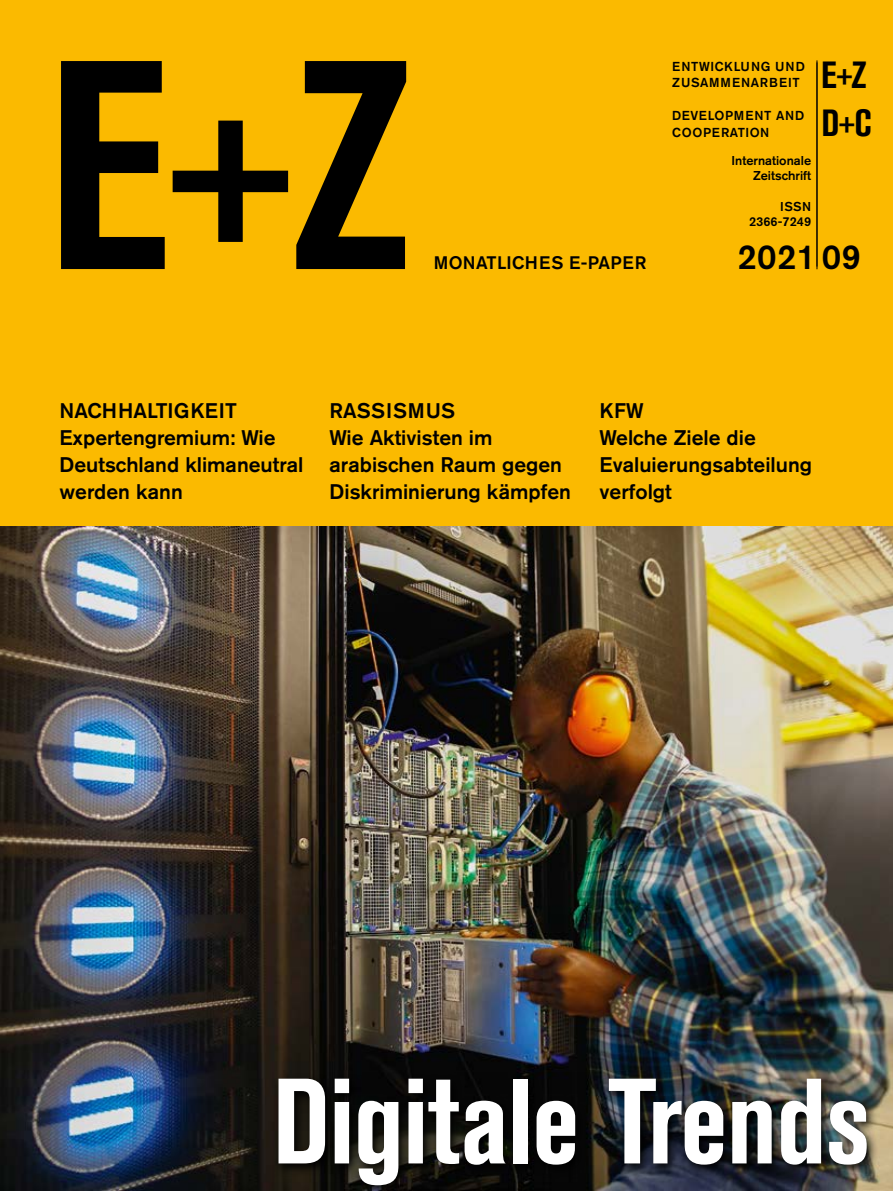
<style>
.page{position:relative;width:893px;height:1191px;background:#fff}
.page>*{position:absolute;margin:0;border:0;box-sizing:border-box;transform-origin:0 0}
.t1{font:700 condensed 294.45px "Akzidenz Grotesk BE";color:#000}
.t2{font:700 condensed 120px "Akzidenz Grotesk BE";letter-spacing:-.005em;color:#fff}
.t3{font:700 condensed 37.5px "Akzidenz Grotesk BE";color:#000}
.t4{font:500 34.5px "Akzidenz Grotesk BE";letter-spacing:.01em;color:#000}
.t5{font:500 21px/27px "Akzidenz Grotesk BE";color:#000}
.t6{font:500 18px "Akzidenz Grotesk BE";letter-spacing:.02em;color:#000}
.t7{font:500 12.9px/16.5px "Akzidenz Grotesk BE";letter-spacing:.06em;color:#000}
.t8{font:500 12.9px/16.5px "Akzidenz Grotesk BE";letter-spacing:.04em;color:#000}
.t9{font:500 12.75px/15.3px "Akzidenz Grotesk BE";color:#000;text-align:right}
.s1{font-weight:400}
</style>
<div class="page">
<div style="left:0;top:0;width:893px;height:535px;background:#fbba00"></div>
<img style="left:0;top:526px;width:893px;height:665px">
<svg style="left:272px;top:1072px;width:607px;height:119px;background:#191a19"></svg>
<hr style="left:817px;top:60px;width:1px;height:209px;background:#000">
<h1 class="t1" style="left:46px;top:-2px;width:368px">E<span class="s1">+</span>Z</h1>
<p class="t6" style="left:434px;top:252px;width:214px">MONATLICHES E-PAPER</p>
<p class="t7" style="left:672px;top:58px;width:134px">ENTWICKLUNG UND<br>ZUSAMMENARBEIT</p>
<p class="t8" style="left:672px;top:107px;width:134px">DEVELOPMENT AND<br>COOPERATION</p>
<p class="t9" style="left:731px;top:152px;width:81px">Internationale<br>Zeitschrift</p>
<p class="t9" style="left:749px;top:198px;width:64px">ISSN<br>2366-7249</p>
<h3 class="t3" style="left:821px;top:53px;width:47px">E<span class="s1">+</span>Z</h3>
<h3 class="t3" style="left:821px;top:102px;width:52px">D<span class="s1">+</span>C</h3>
<h3 class="t4" style="left:738px;top:236px;width:125px">2021 09</h3>
<p class="t5" style="left:60px;top:396px;width:245px">NACHHALTIGKEIT<br>Expertengremium: Wie<br>Deutschland klimaneutral werden kann</p>
<p class="t5" style="left:330px;top:396px;width:243px">RASSISMUS<br>Wie Aktivisten im arabischen Raum gegen<br>Diskriminierung kämpfen</p>
<p class="t5" style="left:600px;top:396px;width:214px">KFW<br>Welche Ziele die<br>Evaluierungsabteilung verfolgt</p>
<h2 class="t2" style="left:273px;top:1053px;width:600px">Digitale Trends</h2>
</div>
